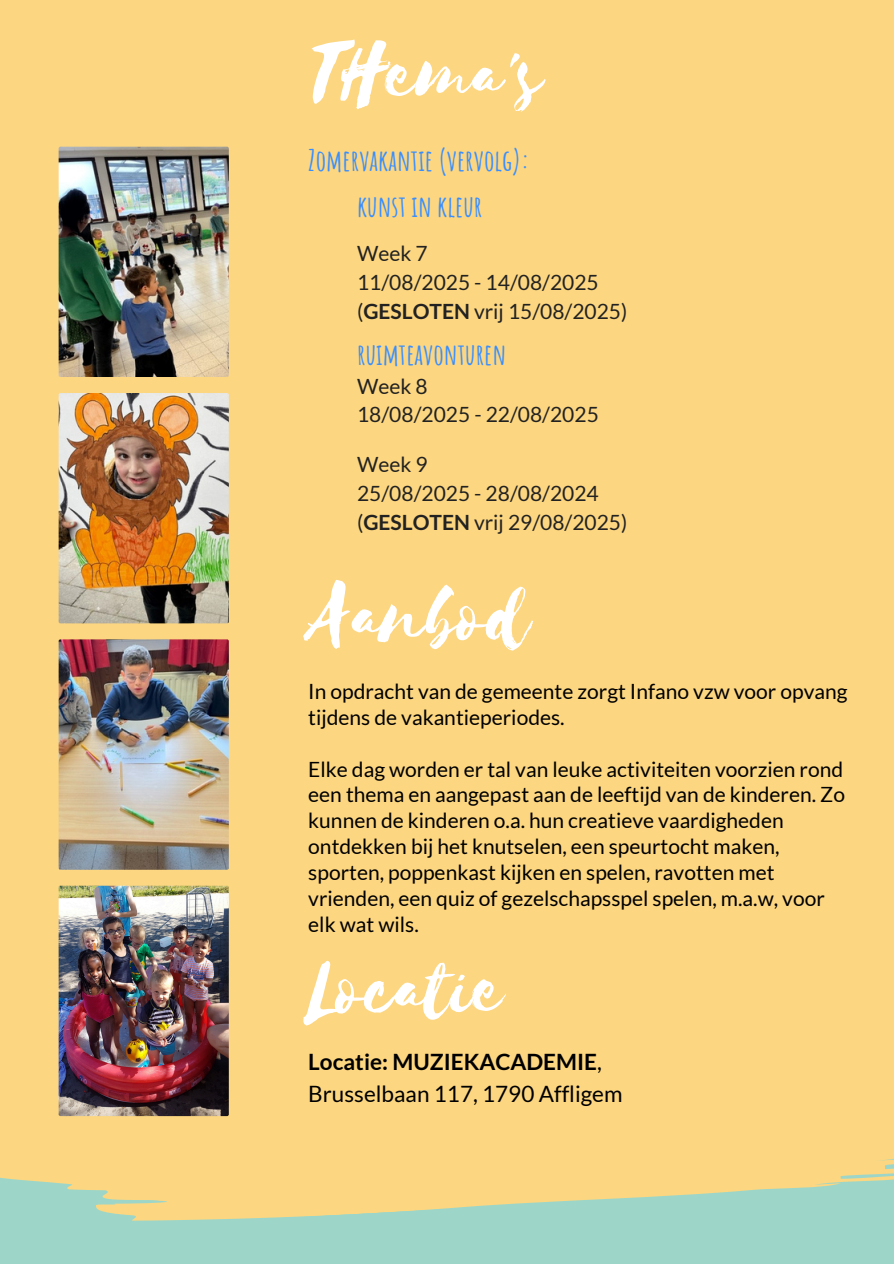
<style>
.page{position:relative;width:894px;height:1264px;background:#fff}
.page>*{position:absolute;margin:0;border:0;box-sizing:border-box;transform-origin:0 0}
.t1{font:90.15px "Selima";color:#fff}
.t2{font:700 28.95px "Amatic SC";color:#388eff}
.t3{font:22.5px "Lato";color:#000}
.t4{font:700 22.5px "Lato";color:#000}
.t5{font:21px/25.8px "Lato";color:#000}
.t6{font:21px "Lato";color:#222}
.s1{font-weight:700}
.s2{font-weight:400}
</style>
<div class="page">
<div style="left:0;top:0;width:893px;height:1263px;background:#9dd6c8"></div>
<div style="left:0;top:0;width:893px;height:992px;background:#fcd680"></div>
<svg style="left:0;top:936px;width:893px;height:285px;fill:#fcd680"></svg>
<img style="left:59px;top:885px;width:170px;height:231px;border-radius:2px">
<img style="left:59px;top:639px;width:170px;height:230px;border-radius:2px">
<img style="left:59px;top:147px;width:170px;height:230px;border-radius:2px">
<img style="left:59px;top:393px;width:170px;height:230px;border-radius:2px">
<p class="t1" style="left:309px;top:25px;width:236px">THema's</p>
<p class="t2" style="left:308px;top:142px;width:223px">Zomervakantie (vervolg):</p>
<p class="t2" style="left:357px;top:188px;width:127px">kunst in kleur</p>
<p class="t6" style="left:357px;top:240px;width:72px">Week 7</p>
<p class="t6" style="left:357px;top:269px;width:243px">11/08/2025 - 14/08/2025</p>
<h1 class="t6" style="left:357px;top:298px;width:272px">(<span class="s1">GESLOTEN</span> vrij 15/08/2025)</h1>
<p class="t2" style="left:357px;top:335px;width:151px">ruimteavonturen</p>
<h1 class="t6" style="left:357px;top:373px;width:72px">Week 8</h1>
<p class="t6" style="left:357px;top:401px;width:243px">18/08/2025 - 22/08/2025</p>
<p class="t6" style="left:357px;top:451px;width:72px">Week 9</p>
<p class="t6" style="left:357px;top:480px;width:243px">25/08/2025 - 28/08/2024</p>
<p class="t6" style="left:357px;top:509px;width:272px">(<span class="s1">GESLOTEN</span> vrij 29/08/2025)</p>
<h2 class="t1" style="left:308px;top:566px;width:224px">Aanbod</h2>
<p class="t5" style="left:308px;top:677px;width:540px">In opdracht van de gemeente zorgt Infano vzw voor opvang tijdens de vakantieperiodes.</p>
<p class="t5" style="left:308px;top:755px;width:538px">Elke dag worden er tal van leuke activiteiten voorzien rond een thema en aangepast aan de leeftijd van de kinderen. Zo kunnen de kinderen o.a. hun creatieve vaardigheden ontdekken bij het knutselen, een speurtocht maken, sporten, poppenkast kijken en spelen, ravotten met vrienden, een quiz of gezelschapsspel spelen, m.a.w, voor elk wat wils.</p>
<p class="t1" style="left:308px;top:939px;width:197px">Locatie</p>
<p class="t4" style="left:308px;top:1048px;width:295px">Locatie: MUZIEKACADEMIE<span class="s2">,</span></p>
<p class="t3" style="left:308px;top:1079px;width:316px">Brusselbaan 117, 1790 Affligem</p>
</div>
